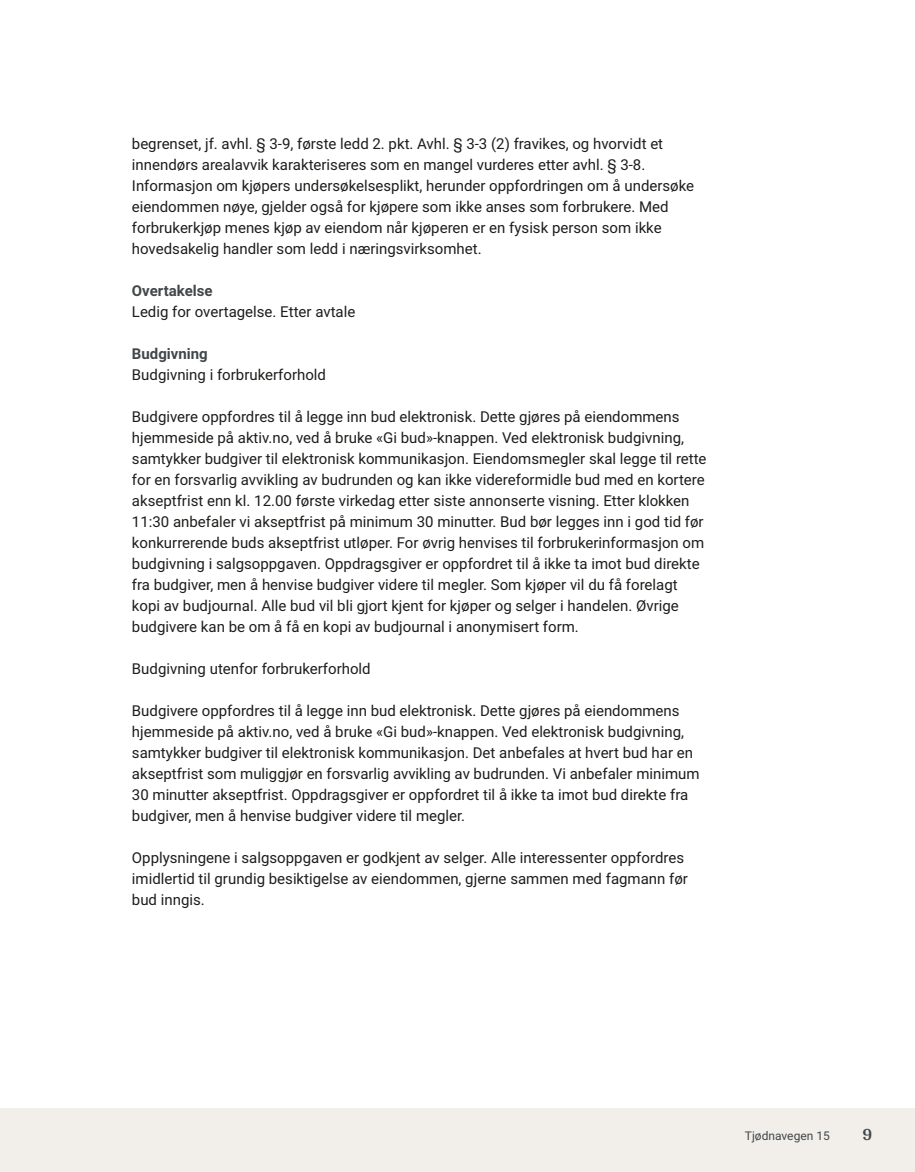
<style>
.page{position:relative;width:915px;height:1172px;background:#fff}
.page>*{position:absolute;margin:0;border:0;box-sizing:border-box;transform-origin:0 0}
.t1{font:700 18px "Arya";color:#414749}
.t2{font:15px/21px "Roboto Vitec";color:#1d1d1b}
.t3{font:700 15px "Roboto Vitec";color:#414749}
.t4{font:12px "Roboto Vitec";color:#414749}
</style>
<div class="page">
<div style="left:0;top:1108px;width:914px;height:64px;background:#f2eeea"></div>
<p class="t2" style="left:132px;top:132px;width:563px">begrenset, jf. avhl. § 3‑9, første ledd 2. pkt. Avhl. § 3‑3 (2) fravikes, og hvorvidt et innendørs arealavvik karakteriseres som en mangel vurderes etter avhl. § 3‑8.<br>Informasjon om kjøpers undersøkelsesplikt, herunder oppfordringen om å undersøke eiendommen nøye, gjelder også for kjøpere som ikke anses som forbrukere. Med forbrukerkjøp menes kjøp av eiendom når kjøperen er en fysisk person som ikke hovedsakelig handler som ledd i næringsvirksomhet.</p>
<p class="t3" style="left:132px;top:280px;width:82px">Overtakelse</p>
<p class="t2" style="left:132px;top:300px;width:225px">Ledig for overtagelse. Etter avtale</p>
<p class="t3" style="left:132px;top:343px;width:77px">Budgivning</p>
<p class="t2" style="left:132px;top:363px;width:195px">Budgivning i forbrukerforhold</p>
<p class="t2" style="left:132px;top:405px;width:576px">Budgivere oppfordres til å legge inn bud elektronisk. Dette gjøres på eiendommens hjemmeside på aktiv.no, ved å bruke «Gi bud»‑knappen. Ved elektronisk budgivning, samtykker budgiver til elektronisk kommunikasjon. Eiendomsmegler skal legge til rette for en forsvarlig avvikling av budrunden og kan ikke videreformidle bud med en kortere akseptfrist enn kl. 12.00 første virkedag etter siste annonserte visning. Etter klokken 11:30 anbefaler vi akseptfrist på minimum 30 minutter. Bud bør legges inn i god tid før konkurrerende buds akseptfrist utløper. For øvrig henvises til forbrukerinformasjon om budgivning i salgsoppgaven. Oppdragsgiver er oppfordret til å ikke ta imot bud direkte fra budgiver, men å henvise budgiver videre til megler. Som kjøper vil du få forelagt kopi av budjournal. Alle bud vil bli gjort kjent for kjøper og selger i handelen. Øvrige budgivere kan be om å få en kopi av budjournal i anonymisert form.</p>
<p class="t2" style="left:132px;top:657px;width:240px">Budgivning utenfor forbrukerforhold</p>
<p class="t2" style="left:132px;top:699px;width:569px">Budgivere oppfordres til å legge inn bud elektronisk. Dette gjøres på eiendommens hjemmeside på aktiv.no, ved å bruke «Gi bud»‑knappen. Ved elektronisk budgivning, samtykker budgiver til elektronisk kommunikasjon. Det anbefales at hvert bud har en akseptfrist som muliggjør en forsvarlig avvikling av budrunden. Vi anbefaler minimum 30 minutter akseptfrist. Oppdragsgiver er oppfordret til å ikke ta imot bud direkte fra budgiver, men å henvise budgiver videre til megler.</p>
<p class="t2" style="left:132px;top:846px;width:557px">Opplysningene i salgsoppgaven er godkjent av selger. Alle interessenter oppfordres imidlertid til grundig besiktigelse av eiendommen, gjerne sammen med fagmann før bud inngis.</p>
<p class="t4" style="left:744px;top:1127px;width:86px">Tjødnavegen 15</p>
<p class="t1" style="left:862px;top:1123px;width:11px">9</p>
</div>
